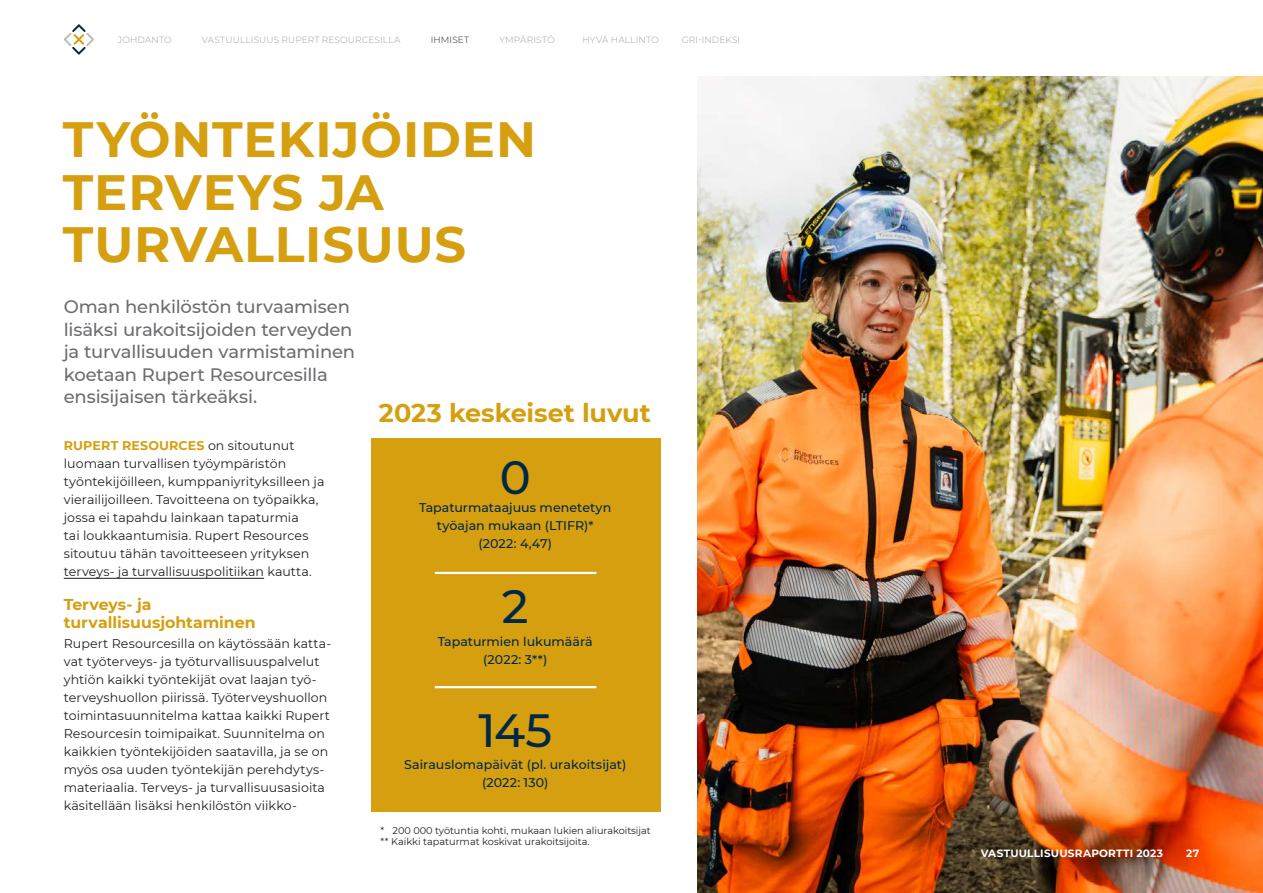
<style>
.page{position:relative;width:1263px;height:893px;background:#fff}
.page>*{position:absolute;margin:0;border:0;box-sizing:border-box;transform-origin:0 0}
.Tokmanni_väliotsikko{font:700 49.5px/52.5px "Montserrat";letter-spacing:.015em;color:#d59f0f}
.Manna_Ingressi{font:500 46.5px "Montserrat";color:#002847}
.Manna_Ingressi-2{font:700 25.5px "Montserrat";color:#d59f0f}
.Manna_Ingressi-3{font:500 18px/22.5px "Montserrat";letter-spacing:-.01em;color:#6c6d70}
.Manna_SIS__Leipäteksti{font:700 15.75px/18px "Montserrat";color:#d59f0f}
.Manna_SIS__Leipäteksti-2{font:12.6px/18px "Montserrat";letter-spacing:.005em;color:#231f20}
.Manna_Ingressi-4{font:500 12.6px/18px "Montserrat";color:#002847;text-align:center}
.Manna_SIS__Leipäteksti-3{font:700 10.5px "Montserrat";letter-spacing:.02em;color:#fff}
.t1{font:9.75px "Montserrat";letter-spacing:-.005em;color:#231f20}
.t2{font:300 9px "Montserrat";letter-spacing:.015em;color:#9d9fa2}
.t3{font:300 9px "Montserrat";letter-spacing:.01em;color:#231f20}
.s1{font-weight:700;color:#d59f0f}
</style>
<div class="page">
<svg style="left:64px;top:24px;width:30px;height:31px"></svg>
<img style="left:697px;top:77px;width:566px;height:816px">
<hr style="left:64px;top:578px;width:200px;height:1px;background:#231f20">
<div style="left:371px;top:438px;width:289px;height:374px;background:#d59f0f"></div>
<hr style="left:435px;top:686px;width:161px;height:2px;background:#fff">
<hr style="left:435px;top:572px;width:161px;height:2px;background:#fff">
<p class="t2" style="left:118px;top:33px;width:55px">JOHDANTO</p>
<p class="t2" style="left:202px;top:33px;width:200px">VASTUULLISUUS RUPERT RESOURCESILLA</p>
<p class="t3" style="left:431px;top:33px;width:40px">IHMISET</p>
<p class="t2" style="left:499px;top:33px;width:57px">YMPÄRISTÖ</p>
<p class="t2" style="left:582px;top:33px;width:78px">HYVÄ HALLINTO</p>
<p class="t2" style="left:682px;top:33px;width:60px">GRI-INDEKSI</p>
<p class="Tokmanni_väliotsikko" style="left:63px;top:111px;width:475px">TYÖNTEKIJÖIDEN<br>TERVEYS JA<br>TURVALLISUUS</p>
<p class="Manna_Ingressi-3" style="left:64px;top:295px;width:293px">Oman henkilöstön turvaamisen lisäksi urakoitsijoiden terveyden ja turvallisuuden varmistaminen koetaan Rupert Resourcesilla ensisijaisen tärkeäksi.</p>
<p class="Manna_SIS__Leipäteksti-2" style="left:64px;top:436px;width:262px"><span class="s1">RUPERT RESOURCES</span> on sitoutunut luomaan turvallisen työympäristön työntekijöilleen, kumppaniyrityksilleen ja vierailijoilleen. Tavoitteena on työpaikka, jossa ei tapahdu lainkaan tapaturmia<br>tai loukkaantumisia. Rupert Resources sitoutuu tähän tavoitteeseen yrityksen terveys- ja turvallisuuspolitiikan kautta.</p>
<p class="Manna_SIS__Leipäteksti" style="left:64px;top:594px;width:193px">Terveys- ja turvallisuusjohtaminen</p>
<p class="Manna_SIS__Leipäteksti-2" style="left:64px;top:634px;width:269px">Rupert Resourcesilla on käytössään katta&shy;vat työterveys- ja työturvallisuuspalvelut yhtiön kaikki työntekijät ovat laajan työ&shy;terveyshuollon piirissä. Työterveyshuollon toimintasuunnitelma kattaa kaikki Rupert Resourcesin toimipaikat. Suunnitelma on kaikkien työntekijöiden saatavilla, ja se on myös osa uuden työntekijän perehdytys&shy;materiaalia. Terveys- ja turvallisuusasioita käsitellään lisäksi henkilöstön viikko-</p>
<p class="Manna_Ingressi-2" style="left:379px;top:395px;width:273px">2023 keskeiset luvut</p>
<p class="Manna_Ingressi" style="left:500px;top:445px;width:33px">0</p>
<p class="Manna_Ingressi-4" style="left:419px;top:498px;width:194px">Tapaturmataajuus menetetyn työajan mukaan (LTIFR)* (2022: 4,47)</p>
<p class="Manna_Ingressi" style="left:502px;top:574px;width:28px">2</p>
<p class="Manna_Ingressi-4" style="left:438px;top:632px;width:157px">Tapaturmien lukumäärä (2022: 3**)</p>
<p class="Manna_Ingressi" style="left:478px;top:698px;width:75px">145</p>
<p class="Manna_Ingressi-4" style="left:404px;top:755px;width:224px">Sairauslomapäivät (pl. urakoitsijat) (2022: 130)</p>
<p class="t1" style="left:381px;top:823px;width:272px">* 200 000 työtuntia kohti, mukaan lukien aliurakoitsijat</p>
<p class="t1" style="left:381px;top:835px;width:211px">** Kaikki tapaturmat koskivat urakoitsijoita.</p>
<p class="Manna_SIS__Leipäteksti-3" style="left:981px;top:845px;width:184px">VASTUULLISUUSRAPORTTI 2023</p>
<p class="Manna_SIS__Leipäteksti-3" style="left:1186px;top:845px;width:14px">27</p>
</div>
